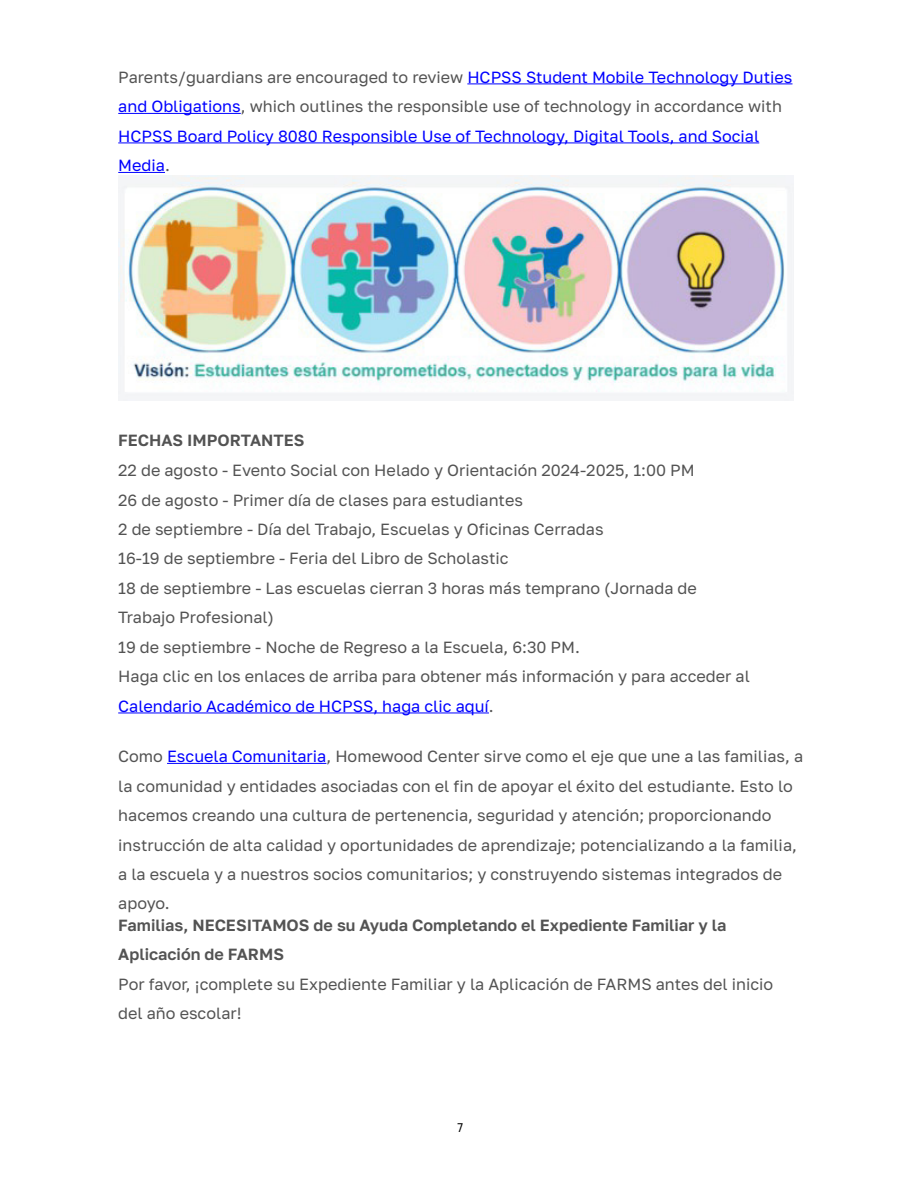
<style>
.page{position:relative;width:918px;height:1188px;background:#fff}
.page>*{position:absolute;margin:0;border:0;box-sizing:border-box;transform-origin:0 0}
.t1{font:16.2px/29.5px "Golos Text";color:#535353}
.t2{font:16.2px/29.5px "Golos Text";color:#00f}
.t3{font:600 16.2px/29.5px "Golos Text";color:#535353}
.t4{font:12px "DejaVu Sans Condensed";color:#000}
.s1{color:#535353}
.s2{color:#00f}
</style>
<div class="page">
<hr style="left:467px;top:83px;width:325px;height:1px;background:#00f">
<hr style="left:118px;top:113px;width:123px;height:1px;background:#00f">
<hr style="left:118px;top:143px;width:641px;height:1px;background:#00f">
<hr style="left:118px;top:172px;width:47px;height:1px;background:#00f">
<img style="left:118px;top:176px;width:675px;height:225px">
<hr style="left:118px;top:713px;width:371px;height:1px;background:#00f">
<hr style="left:167px;top:763px;width:159px;height:1px;background:#00f">
<p class="t2" style="left:118px;top:62px;width:676px"><span class="s1">Parents/guardians are encouraged to review</span> HCPSS Student Mobile Technology Duties and Obligations<span class="s1">, which outlines the responsible use of technology in accordance with </span>HCPSS Board Policy 8080 Responsible Use of Technology, Digital Tools, and Social Media<span class="s1">.</span></p>
<p class="t3" style="left:118px;top:426px;width:188px">FECHAS IMPORTANTES</p>
<p class="t1" style="left:118px;top:455px;width:633px">22 de agosto - Evento Social con Helado y Orientación 2024-2025, 1:00 PM<br>26 de agosto - Primer día de clases para estudiantes<br>2 de septiembre - Día del Trabajo, Escuelas y Oficinas Cerradas<br>16-19 de septiembre - Feria del Libro de Scholastic<br>18 de septiembre - Las escuelas cierran 3 horas más temprano (Jornada de Trabajo Profesional)<br>19 de septiembre - Noche de Regreso a la Escuela, 6:30 PM.<br>Haga clic en los enlaces de arriba para obtener más información y para acceder al <span class="s2">Calendario Académico de HCPSS, haga clic aquí</span>.</p>
<p class="t1" style="left:118px;top:742px;width:686px">Como <span class="s2">Escuela Comunitaria</span>, Homewood Center sirve como el eje que une a las familias, a la comunidad y entidades asociadas con el fin de apoyar el éxito del estudiante. Esto lo hacemos creando una cultura de pertenencia, seguridad y atención; proporcionando instrucción de alta calidad y oportunidades de aprendizaje; potencializando a la familia, a la escuela y a nuestros socios comunitarios; y construyendo sistemas integrados de apoyo.</p>
<p class="t3" style="left:118px;top:910px;width:610px">Familias, NECESITAMOS de su Ayuda Completando el Expediente Familiar y la<br>Aplicación de FARMS</p>
<p class="t1" style="left:118px;top:969px;width:657px">Por favor, ¡complete su Expediente Familiar y la Aplicación de FARMS antes del inicio del año escolar!</p>
<p class="t4" style="left:457px;top:1117px;width:8px">7</p>
</div>
